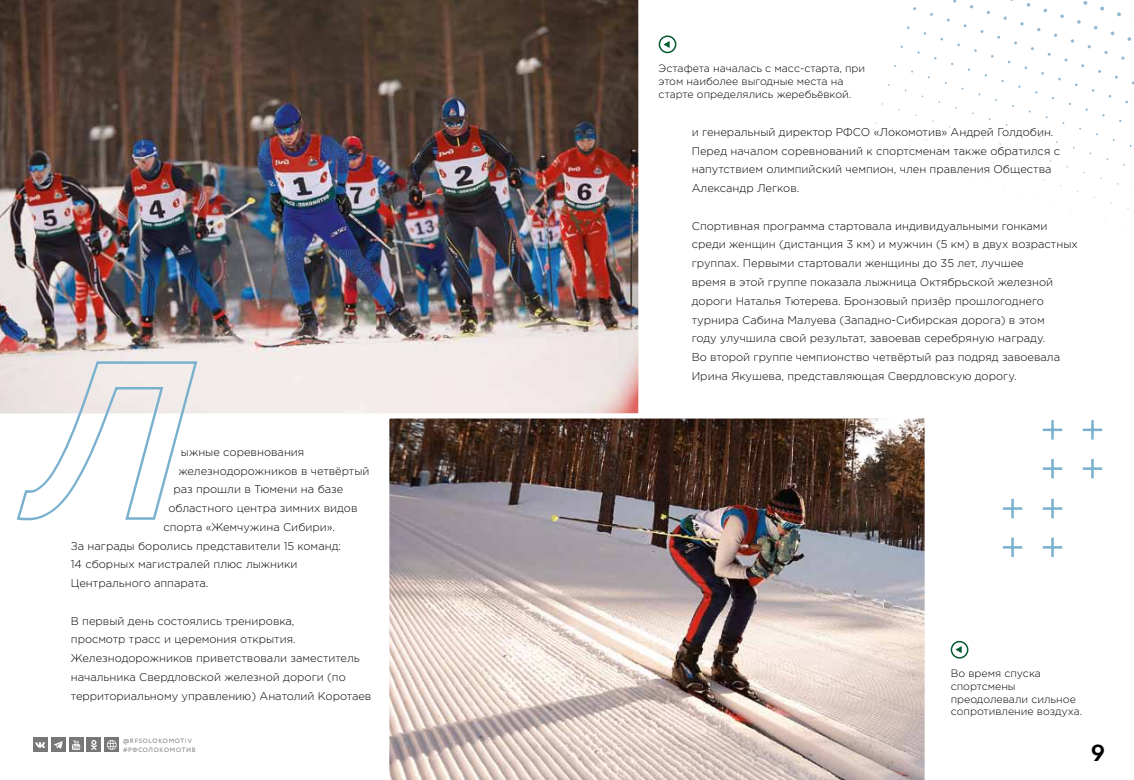
<style>
.page{position:relative;width:1134px;height:780px;background:#fff}
.page>*{position:absolute;margin:0;border:0;box-sizing:border-box;transform-origin:0 0}
.t1{font:600 22.5px "Avant Garde Gothic C";color:#000;scale:1.05 1}
.t2{font:300 11.25px/18.8px "Gotham Pro";color:#000}
.t3{font:300 10.62px/12.8px "Gotham Pro";color:#000}
.t4{font:6.25px "Circe";letter-spacing:.11em;color:#787676}
</style>
<div class="page">
<svg style="left:1003px;top:16px;width:4px;height:4px"></svg>
<svg style="left:1026px;top:3px;width:4px;height:4px"></svg>
<svg style="left:1020px;top:22px;width:4px;height:4px"></svg>
<svg style="left:1043px;top:8px;width:4px;height:5px"></svg>
<svg style="left:1060px;top:14px;width:4px;height:4px"></svg>
<svg style="left:1083px;top:1px;width:4px;height:4px"></svg>
<svg style="left:1077px;top:20px;width:4px;height:4px"></svg>
<svg style="left:1071px;top:39px;width:3px;height:4px"></svg>
<svg style="left:1064px;top:58px;width:4px;height:4px"></svg>
<svg style="left:1100px;top:6px;width:4px;height:5px"></svg>
<svg style="left:1094px;top:26px;width:4px;height:4px"></svg>
<svg style="left:1087px;top:45px;width:4px;height:4px"></svg>
<svg style="left:1117px;top:12px;width:4px;height:4px"></svg>
<svg style="left:1110px;top:31px;width:4px;height:4px"></svg>
<svg style="left:1104px;top:51px;width:4px;height:3px"></svg>
<svg style="left:1127px;top:37px;width:4px;height:4px"></svg>
<svg style="left:1121px;top:56px;width:4px;height:4px"></svg>
<img style="left:0;top:0;width:639px;height:414px">
<img style="left:384px;top:413px;width:541px;height:367px">
<svg style="left:15px;top:360px;width:184px;height:161px"></svg>
<div style="left:33px;top:737px;width:15px;height:15px;background:#787676"></div>
<svg style="left:35px;top:742px;width:10px;height:5px"></svg>
<div style="left:105px;top:737px;width:14px;height:15px;background:#787676"></div>
<svg style="left:107px;top:740px;width:10px;height:9px"></svg>
<div style="left:87px;top:737px;width:14px;height:15px;background:#787676"></div>
<svg style="left:91px;top:740px;width:6px;height:10px"></svg>
<div style="left:69px;top:737px;width:14px;height:15px;background:#787676"></div>
<svg style="left:72px;top:740px;width:9px;height:10px"></svg>
<div style="left:51px;top:737px;width:14px;height:15px;background:#787676"></div>
<svg style="left:54px;top:741px;width:9px;height:7px"></svg>
<div style="left:951px;top:640px;width:17px;height:18px;border:2px solid #005b2f;border-radius:50%"></div>
<svg style="left:955px;top:646px;width:7px;height:7px"></svg>
<div style="left:659px;top:35px;width:17px;height:18px;border:2px solid #005b2f;border-radius:50%"></div>
<svg style="left:663px;top:41px;width:7px;height:7px"></svg>
<hr style="left:1091px;top:420px;width:3px;height:19px;background:#79b0ce">
<hr style="left:1083px;top:428px;width:19px;height:3px;background:#79b0ce">
<hr style="left:1091px;top:459px;width:3px;height:19px;background:#79b0ce">
<hr style="left:1083px;top:467px;width:19px;height:3px;background:#79b0ce">
<hr style="left:1051px;top:420px;width:3px;height:19px;background:#79b0ce">
<hr style="left:1043px;top:428px;width:19px;height:3px;background:#79b0ce">
<hr style="left:1051px;top:459px;width:3px;height:19px;background:#79b0ce">
<hr style="left:1043px;top:467px;width:19px;height:3px;background:#79b0ce">
<hr style="left:1051px;top:499px;width:3px;height:19px;background:#79b0ce">
<hr style="left:1043px;top:507px;width:19px;height:3px;background:#79b0ce">
<hr style="left:1051px;top:537px;width:3px;height:20px;background:#79b0ce">
<svg style="left:1043px;top:546px;width:19px;height:2px"></svg>
<hr style="left:1011px;top:499px;width:3px;height:19px;background:#79b0ce">
<hr style="left:1003px;top:507px;width:19px;height:3px;background:#79b0ce">
<hr style="left:1011px;top:537px;width:3px;height:20px;background:#79b0ce">
<svg style="left:1003px;top:546px;width:19px;height:2px"></svg>
<p class="t2" style="left:181px;top:442px;width:125px">ыжные соревнования</p>
<p class="t2" style="left:178px;top:461px;width:193px">железнодорожников в четвёртый</p>
<p class="t2" style="left:173px;top:480px;width:171px">раз прошли в Тюмени на базе</p>
<p class="t2" style="left:168px;top:499px;width:191px">областного центра зимних видов</p>
<p class="t2" style="left:163px;top:517px;width:173px">спорта «Жемчужина Сибири».</p>
<p class="t2" style="left:71px;top:536px;width:272px">За награды боролись представители 15 команд:</p>
<p class="t2" style="left:71px;top:555px;width:228px">14 сборных магистралей плюс лыжники</p>
<p class="t2" style="left:71px;top:574px;width:139px">Центрального аппарата.</p>
<p class="t2" style="left:71px;top:611px;width:302px">В первый день состоялись тренировка,<br>просмотр трасс и церемония открытия.<br>Железнодорожников приветствовали заместитель начальника Свердловской железной дороги (по территориальному управлению) Анатолий Коротаев</p>
<p class="t4" style="left:123px;top:736px;width:70px">@RFSOLOKOMOTIV</p>
<p class="t4" style="left:123px;top:745px;width:73px">#РФСОЛОКОМ ОТИВ</p>
<p class="t3" style="left:659px;top:62px;width:208px">Эстафета началась с масс-старта, при этом наиболее выгодные места на старте определялись жеребьёвкой.</p>
<p class="t2" style="left:692px;top:123px;width:370px">и генеральный директор РФСО «Локомотив» Андрей Голдобин.<br>Перед началом соревнований к спортсменам также обратился с напутствием олимпийский чемпион, член правления Общества Александр Легков.</p>
<p class="t2" style="left:692px;top:216px;width:388px">Спортивная программа стартовала индивидуальными гонками среди женщин (дистанция 3 км) и мужчин (5 км) в двух возрастных группах. Первыми стартовали женщины до 35 лет, лучшее<br>время в этой группе показала лыжница Октябрьской железной дороги Наталья Тютерева. Бронзовый призёр прошлогоднего турнира Сабина Малуева (Западно-Сибирская дорога) в этом<br>году улучшила свой результат, завоевав серебряную награду.<br>Во второй группе чемпионство четвёртый раз подряд завоевала Ирина Якушева, представляющая Свердловскую дорогу.</p>
<p class="t3" style="left:951px;top:667px;width:133px">Во время спуска спортсмены преодолевали сильное сопротивление воздуха.</p>
<h1 class="t1" style="left:1091px;top:738px;width:14px">9</h1>
</div>
